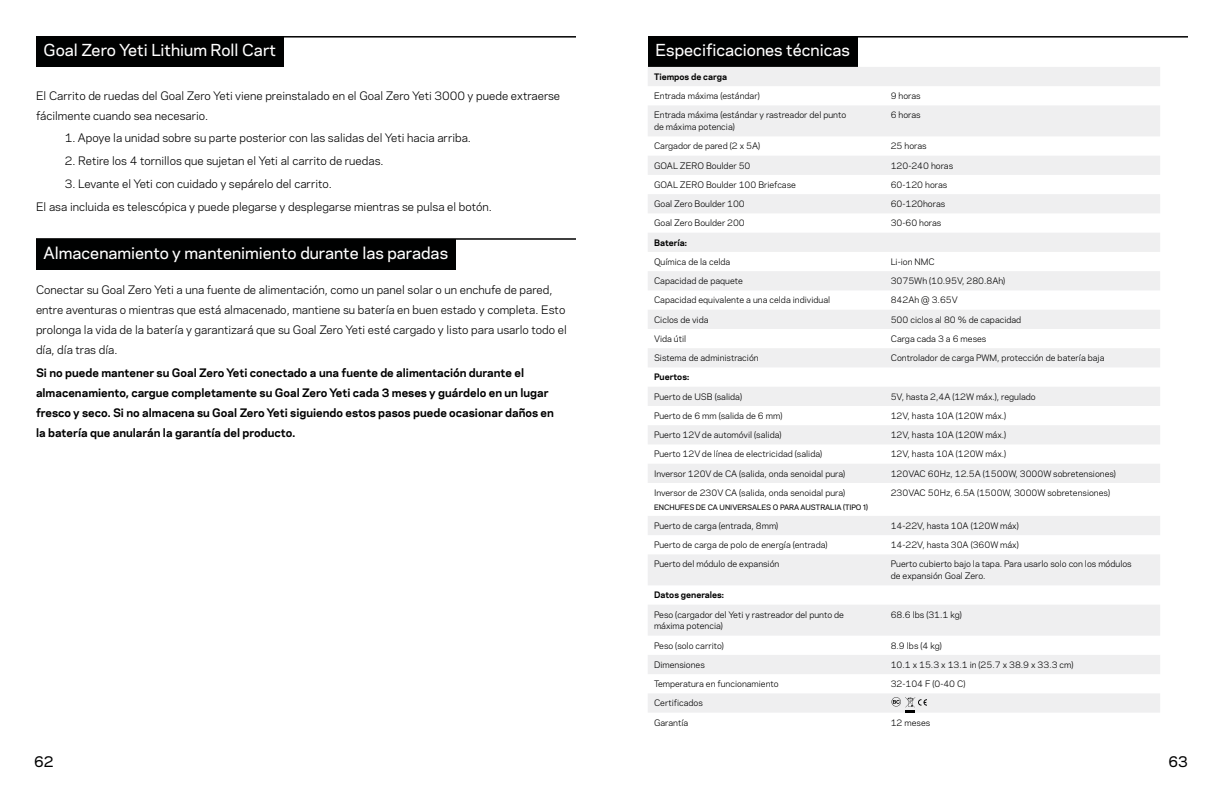
<style>
.page{position:relative;width:1224px;height:792px;background:#fff}
.page>*{position:absolute;margin:0;border:0;box-sizing:border-box;transform-origin:0 0}
.t1{font:500 15.6px "Galaxie Polaris";color:#fff}
.t2{font:500 14px "Galaxie Polaris";color:#000101}
.t3{font:11px/20px "Galaxie Polaris";color:#000}
.t4{font:700 11px/20px "Galaxie Polaris";color:#000}
.t5{font:8.4px/11.8px "Galaxie Polaris";color:#000}
.t6{font:700 8.4px "Galaxie Polaris";color:#000}
.t7{font:500 7px "Galaxie Polaris";color:#000}
</style>
<div class="page">
<div style="left:36px;top:36px;width:248px;height:31px;background:#000101"></div>
<div style="left:36px;top:239px;width:420px;height:31px;background:#000101"></div>
<hr style="left:36px;top:36px;width:540px;height:2px;background:#000101">
<hr style="left:36px;top:238px;width:540px;height:2px;background:#000101">
<div style="left:648px;top:36px;width:209px;height:31px;background:#000101"></div>
<hr style="left:648px;top:36px;width:540px;height:2px;background:#000101">
<svg style="left:648px;top:67px;width:512px;height:646px;fill:#efeff0"></svg>
<svg style="left:891px;top:697px;width:36px;height:15px"></svg>
<h1 class="t1" style="left:44px;top:39px;width:234px">Goal Zero Yeti Lithium Roll Cart</h1>
<h3 class="t3" style="left:36px;top:85px;width:526px">El Carrito de ruedas del Goal Zero Yeti viene preinstalado en el Goal Zero Yeti 3000 y puede extraerse fácilmente cuando sea necesario.</h3>
<h3 class="t3" style="left:65px;top:128px;width:408px">1. Apoye la unidad sobre su parte posterior con las salidas del Yeti hacia arriba.</h3>
<h3 class="t3" style="left:65px;top:150px;width:320px">2. Retire los 4 tornillos que sujetan el Yeti al carrito de ruedas.</h3>
<h3 class="t3" style="left:36px;top:172px;width:458px;line-height:22.8px;text-indent:29px">3. Levante el Yeti con cuidado y sepárelo del carrito.<br>El asa incluida es telescópica y puede plegarse y desplegarse mientras se pulsa el botón.</h3>
<h1 class="t1" style="left:44px;top:242px;width:406px">Almacenamiento y mantenimiento durante las paradas</h1>
<p class="t3" style="left:36px;top:279px;width:532px">Conectar su Goal Zero Yeti a una fuente de alimentación, como un panel solar o un enchufe de pared, entre aventuras o mientras que está almacenado, mantiene su batería en buen estado y completa. Esto prolonga la vida de la batería y garantizará que su Goal Zero Yeti esté cargado y listo para usarlo todo el día, día tras día.</p>
<p class="t4" style="left:36px;top:362px;width:519px">Si no puede mantener su Goal Zero Yeti conectado a una fuente de alimentación durante el almacenamiento, cargue completamente su Goal Zero Yeti cada 3 meses y guárdelo en un lugar fresco y seco. Si no almacena su Goal Zero Yeti siguiendo estos pasos puede ocasionar daños en la batería que anularán la garantía del producto.</p>
<h1 class="t1" style="left:656px;top:39px;width:196px">Especificaciones técnicas</h1>
<p class="t6" style="left:654px;top:70px;width:75px">Tiempos de carga</p>
<p class="t5" style="left:654px;top:90px;width:107px">Entrada máxima (estándar)</p>
<p class="t5" style="left:891px;top:90px;width:31px">9 horas</p>
<p class="t5" style="left:654px;top:109px;width:194px">Entrada máxima (estándar y rastreador del punto de máxima potencia)</p>
<p class="t5" style="left:891px;top:109px;width:31px">6 horas</p>
<p class="t5" style="left:654px;top:140px;width:108px">Cargador de pared (2 x 5A)</p>
<p class="t5" style="left:891px;top:140px;width:37px">25 horas</p>
<p class="t5" style="left:654px;top:159px;width:98px">GOAL ZERO Boulder 50</p>
<p class="t5" style="left:891px;top:159px;width:64px">120-240 horas</p>
<p class="t5" style="left:654px;top:178px;width:144px">GOAL ZERO Boulder 100 Briefcase</p>
<p class="t5" style="left:891px;top:178px;width:58px">60-120 horas</p>
<p class="t5" style="left:654px;top:198px;width:92px">Goal Zero Boulder 100</p>
<p class="t5" style="left:891px;top:198px;width:56px">60-120horas</p>
<p class="t5" style="left:654px;top:217px;width:92px">Goal Zero Boulder 200</p>
<p class="t5" style="left:891px;top:217px;width:52px">30-60 horas</p>
<p class="t6" style="left:654px;top:236px;width:35px">Batería:</p>
<p class="t5" style="left:654px;top:255px;width:78px">Química de la celda</p>
<p class="t5" style="left:891px;top:255px;width:46px">Li-ion NMC</p>
<p class="t5" style="left:654px;top:275px;width:90px">Capacidad de paquete</p>
<p class="t5" style="left:891px;top:275px;width:116px">3075Wh (10.95V, 280.8Ah)</p>
<p class="t5" style="left:654px;top:294px;width:178px">Capacidad equivalente a una celda individual</p>
<p class="t5" style="left:891px;top:294px;width:69px">842Ah @ 3.65V</p>
<p class="t5" style="left:654px;top:313px;width:56px">Ciclos de vida</p>
<p class="t5" style="left:891px;top:313px;width:132px">500 ciclos al 80 % de capacidad</p>
<p class="t5" style="left:654px;top:332px;width:34px">Vida útil</p>
<p class="t5" style="left:891px;top:332px;width:97px">Carga cada 3 a 6 meses</p>
<p class="t5" style="left:654px;top:352px;width:106px">Sistema de administración</p>
<p class="t5" style="left:891px;top:352px;width:215px">Controlador de carga PWM, protección de batería baja</p>
<p class="t6" style="left:654px;top:371px;width:37px">Puertos:</p>
<p class="t5" style="left:654px;top:390px;width:90px">Puerto de USB (salida)</p>
<p class="t5" style="left:891px;top:390px;width:147px">5V, hasta 2,4A (12W máx.), regulado</p>
<p class="t5" style="left:654px;top:409px;width:130px">Puerto de 6 mm (salida de 6 mm)</p>
<p class="t5" style="left:891px;top:409px;width:117px">12V, hasta 10A (120W máx.)</p>
<p class="t5" style="left:654px;top:429px;width:129px">Puerto 12V de automóvil (salida)</p>
<p class="t5" style="left:891px;top:429px;width:117px">12V, hasta 10A (120W máx.)</p>
<p class="t5" style="left:654px;top:448px;width:170px">Puerto 12V de línea de electricidad (salida)</p>
<p class="t5" style="left:891px;top:448px;width:117px">12V, hasta 10A (120W máx.)</p>
<p class="t5" style="left:654px;top:467px;width:193px">Inversor 120V de CA (salida, onda senoidal pura)</p>
<p class="t5" style="left:891px;top:467px;width:227px">120VAC 60Hz, 12.5A (1500W, 3000W sobretensiones)</p>
<p class="t5" style="left:654px;top:486px;width:193px">Inversor de 230V CA (salida, onda senoidal pura)</p>
<p class="t7" style="left:654px;top:502px;width:216px">ENCHUFES DE CA UNIVERSALES O PARA AUSTRALIA (TIPO 1)</p>
<p class="t5" style="left:891px;top:486px;width:221px">230VAC 50Hz, 6.5A (1500W, 3000W sobretensiones)</p>
<p class="t5" style="left:654px;top:519px;width:126px">Puerto de carga (entrada, 8mm)</p>
<p class="t5" style="left:891px;top:519px;width:129px">14-22V, hasta 10A (120W máx)</p>
<p class="t5" style="left:654px;top:539px;width:175px">Puerto de carga de polo de energía (entrada)</p>
<p class="t5" style="left:891px;top:539px;width:129px">14-22V, hasta 30A (360W máx)</p>
<p class="t5" style="left:654px;top:558px;width:127px">Puerto del módulo de expansión</p>
<p class="t5" style="left:891px;top:558px;width:243px">Puerto cubierto bajo la tapa. Para usarlo solo con los módulos de expansión Goal Zero.</p>
<p class="t6" style="left:654px;top:589px;width:72px">Datos generales:</p>
<p class="t5" style="left:654px;top:608px;width:192px">Peso (cargador del Yeti y rastreador del punto de máxima potencia)</p>
<p class="t5" style="left:891px;top:608px;width:73px">68.6 lbs (31.1 kg)</p>
<p class="t5" style="left:654px;top:639px;width:71px">Peso (solo carrito)</p>
<p class="t5" style="left:891px;top:639px;width:53px">8.9 lbs (4 kg)</p>
<p class="t5" style="left:654px;top:658px;width:52px">Dimensiones</p>
<p class="t5" style="left:891px;top:658px;width:184px">10.1 x 15.3 x 13.1 in (25.7 x 38.9 x 33.3 cm)</p>
<p class="t5" style="left:654px;top:678px;width:126px">Temperatura en funcionamiento</p>
<p class="t5" style="left:891px;top:678px;width:76px">32-104 F (0-40 C)</p>
<p class="t5" style="left:654px;top:697px;width:50px">Certificados</p>
<p class="t5" style="left:654px;top:716px;width:36px">Garantía</p>
<p class="t5" style="left:891px;top:716px;width:41px">12 meses</p>
<h2 class="t2" style="left:34px;top:751px;width:21px">62</h2>
<h2 class="t2" style="left:1168px;top:751px;width:21px">63</h2>
</div>
